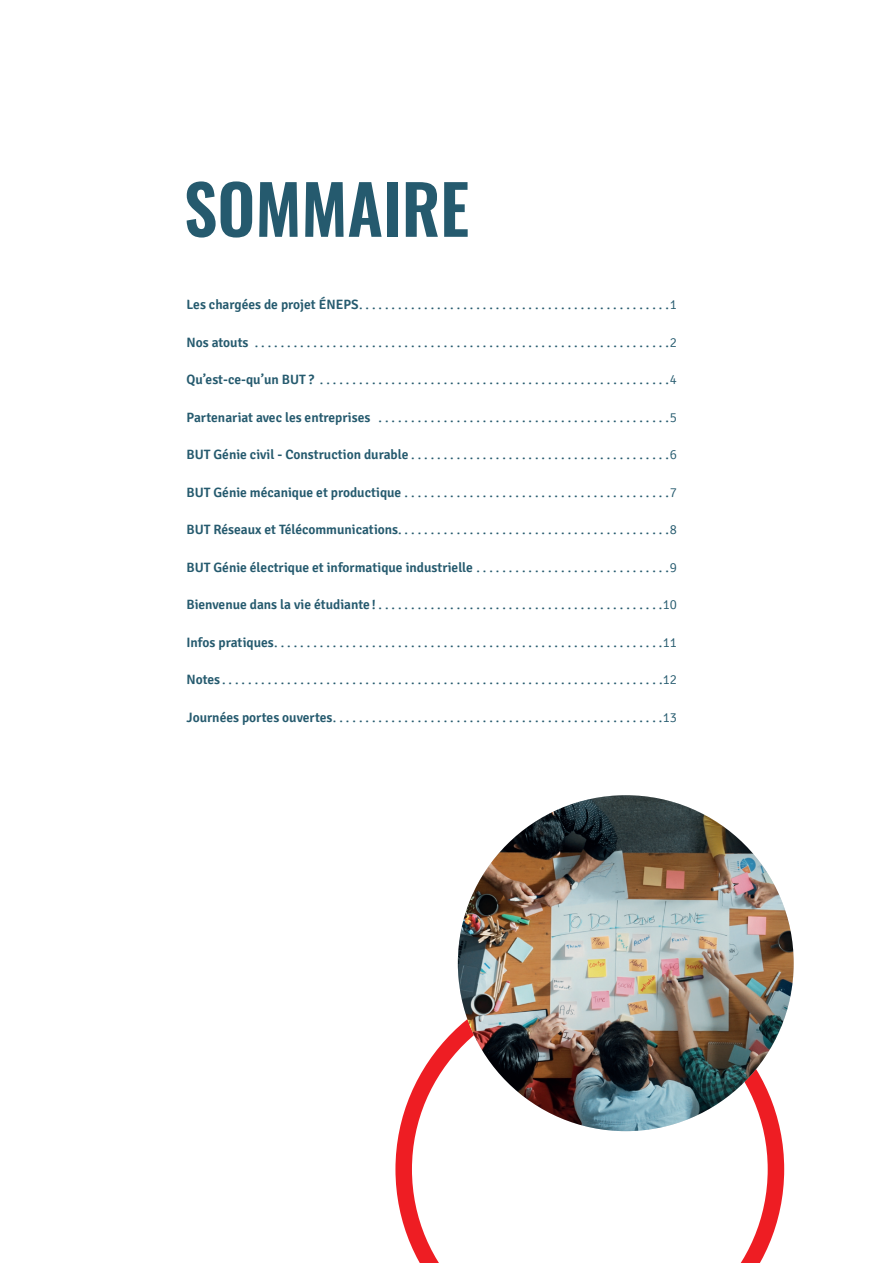
<style>
.page{position:relative;width:893px;height:1263px;background:#fff}
.page>*{position:absolute;margin:0;border:0;box-sizing:border-box;transform-origin:0 0}
.t1{font:600 67.5px "Oswald";color:#255a6e}
.t2{font:13.5px "Signika";color:#255a6e}
.t3{font:600 13.5px "Signika";color:#255a6e}
.s1{font-weight:600}
.s2{font-weight:300}
.s3{font-weight:400}
</style>
<div class="page">
<svg style="left:395px;top:976px;width:389px;height:287px"></svg>
<img style="left:458px;top:795px;width:336px;height:336px;border-radius:168px">
<h1 class="t1" style="left:184px;top:149px;width:287px">SOMMAIRE</h1>
<p class="t2" style="left:186px;top:297px;width:492px"><span class="s1">Les chargées de projet ÉNEPS</span> . . . . . . . . . . . . . . . . . . . . . . . . . . . . . . . . . . . . . . . . . . . . . . . <span class="s2">1</span></p>
<p class="t2" style="left:186px;top:335px;width:492px"><span class="s1">Nos atouts</span> . . . . . . . . . . . . . . . . . . . . . . . . . . . . . . . . . . . . . . . . . . . . . . . . . . . . . . . . . . . . . . . <span class="s2">2</span></p>
<p class="t2" style="left:186px;top:372px;width:492px"><span class="s1">Qu’est-ce-qu’un BUT ?</span> . . . . . . . . . . . . . . . . . . . . . . . . . . . . . . . . . . . . . . . . . . . . . . . . . . . . . <span class="s2">4</span></p>
<p class="t2" style="left:186px;top:410px;width:492px"><span class="s1">Partenariat avec les entreprises</span> . . . . . . . . . . . . . . . . . . . . . . . . . . . . . . . . . . . . . . . . . . . . <span class="s2">5</span></p>
<p class="t2" style="left:186px;top:447px;width:492px"><span class="s1">BUT Génie civil - Construction durable</span> . . . . . . . . . . . . . . . . . . . . . . . . . . . . . . . . . . . . . . . <span class="s2">6</span></p>
<p class="t2" style="left:186px;top:485px;width:492px"><span class="s1">BUT Génie mécanique et productique</span> . . . . . . . . . . . . . . . . . . . . . . . . . . . . . . . . . . . . . . . . <span class="s2">7</span></p>
<p class="t2" style="left:186px;top:522px;width:492px"><span class="s1">BUT Réseaux et Télécommunications</span> . . . . . . . . . . . . . . . . . . . . . . . . . . . . . . . . . . . . . . . . . <span class="s2">8</span></p>
<p class="t3" style="left:186px;top:559px;width:492px">BUT Génie électrique et informatique industrielle <span class="s3">. . . . . . . . . . . . . . . . . . . . . . . . . . . . .</span> <span class="s2">9</span></p>
<p class="t2" style="left:186px;top:597px;width:492px"><span class="s1">Bienvenue dans la vie étudiante!</span>............................................<span class="s2">10</span></p>
<p class="t2" style="left:186px;top:634px;width:492px"><span class="s1">Infos pratiques</span> . . . . . . . . . . . . . . . . . . . . . . . . . . . . . . . . . . . . . . . . . . . . . . . . . . . . . . . . . . . <span class="s2">11</span></p>
<p class="t2" style="left:186px;top:672px;width:492px"><span class="s1">Notes</span> . . . . . . . . . . . . . . . . . . . . . . . . . . . . . . . . . . . . . . . . . . . . . . . . . . . . . . . . . . . . . . . . . . . <span class="s2">12</span></p>
<p class="t2" style="left:186px;top:709px;width:492px"><span class="s1">Journées portes ouvertes</span> . . . . . . . . . . . . . . . . . . . . . . . . . . . . . . . . . . . . . . . . . . . . . . . . . . <span class="s2">13</span></p>
</div>
